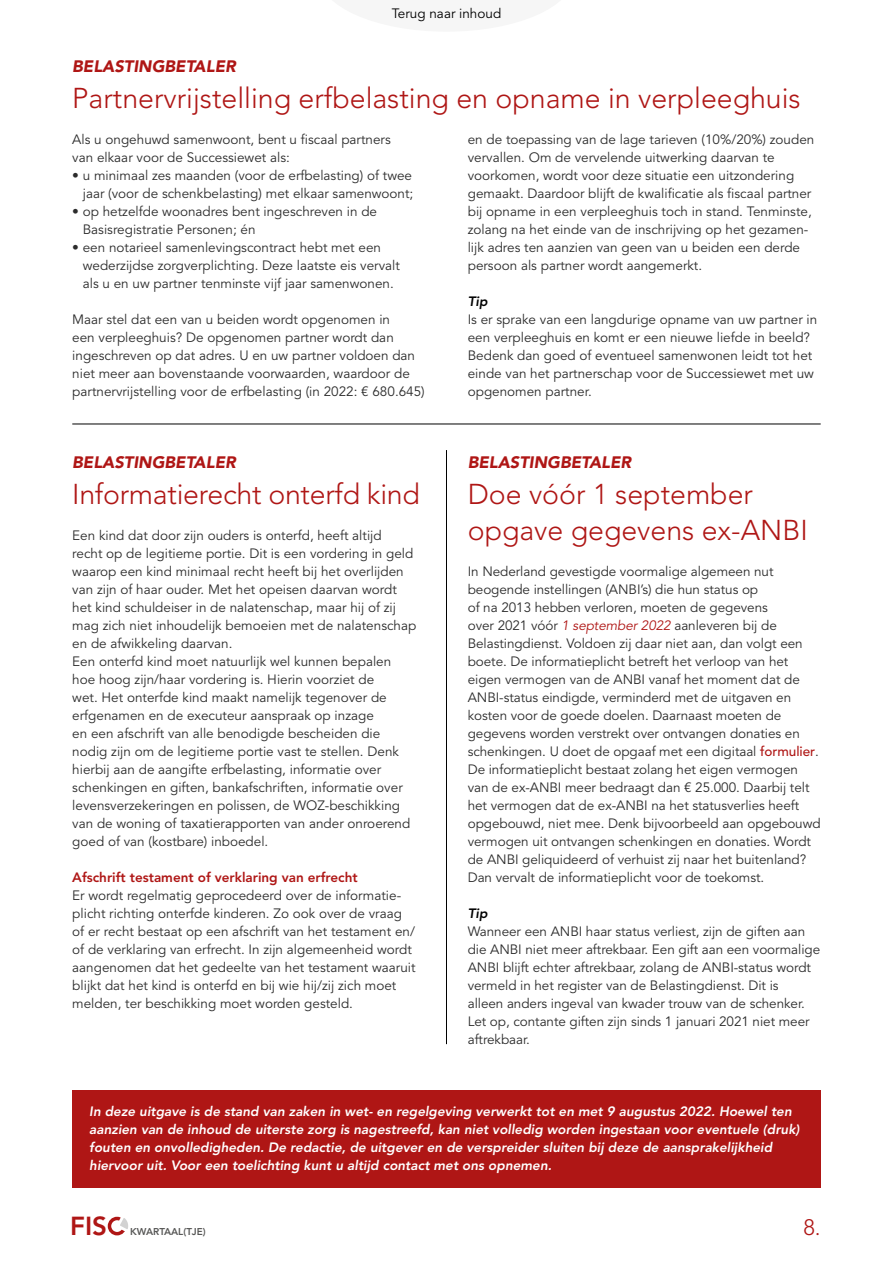
<style>
.page{position:relative;width:893px;height:1263px;background:#fff}
.page>*{position:absolute;margin:0;border:0;box-sizing:border-box;transform-origin:0 0}
.t1{font:300 28.5px/36px "Avenir LT";color:#af1615}
.t2{font:800 25.95px "Avenir LT";color:#af1615}
.t3{font:300 22.2px "Avenir LT";color:#af1615}
.t4{font:italic 900 16.5px "Avenir LT";color:#af1615}
.t5{font:13.5px/18px "Avenir LT";color:#2c2c2c}
.t6{font:italic 800 13.5px/18px "Avenir LT";color:#fff}
.t7{font:800 13.5px "Avenir LT";color:#af1615}
.t8{font:13.5px "Avenir LT";color:#000}
.t9{font:italic 800 13.5px "Avenir LT";color:#000}
.t10{font:800 9.9px "Avenir LT";color:#575756}
.s1{font-style:italic;color:#af1615}
.s2{font-weight:500;color:#af1615}
</style>
<div class="page">
<div style="left:108px;top:1217px;width:18px;height:18px;border:3px solid #af1615;border-radius:50%"></div>
<svg style="left:114px;top:1216px;width:14px;height:19px"></svg>
<div style="left:72px;top:1091px;width:749px;height:97px;background:#af1615"></div>
<hr style="left:446px;top:450px;width:1px;height:594px;background:#000">
<hr style="left:72px;top:424px;width:749px;height:1px;background:#000">
<p class="t8" style="left:392px;top:5px;width:111px">Terug naar inhoud</p>
<p class="t4" style="left:72px;top:56px;width:165px">BELASTINGBETALER</p>
<h1 class="t1" style="left:72px;top:80px;width:730px">Partnervrijstelling erfbelasting en opname in verpleeghuis</h1>
<p class="t5" style="left:72px;top:131px;width:320px">Als u ongehuwd samenwoont, bent u fiscaal partners van elkaar voor de Successiewet als:</p>
<p class="t5" style="left:72px;top:167px;width:343px;text-align:right">• u minimaal zes maanden (voor de erfbelasting) of twee jaar (voor de schenkbelasting) met elkaar samenwoont;</p>
<p class="t5" style="left:83px;top:203px;width:296px;text-indent:-11px">• op hetzelfde woonadres bent ingeschreven in de<br>Basisregistratie Personen; én</p>
<p class="t5" style="left:83px;top:239px;width:319px;text-indent:-11px">• een notarieel samenlevingscontract hebt met een wederzijdse zorgverplichting. Deze laatste eis vervalt als u en uw partner tenminste vijf jaar samenwonen.</p>
<p class="t5" style="left:72px;top:311px;width:354px">Maar stel dat een van u beiden wordt opgenomen in<br>een verpleeghuis? De opgenomen partner wordt dan ingeschreven op dat adres. U en uw partner voldoen dan niet meer aan bovenstaande voorwaarden, waardoor de partnervrijstelling voor de erfbelasting (in 2022: € 680.645)</p>
<p class="t5" style="left:468px;top:131px;width:348px">en de toepassing van de lage tarieven (10%/20%) zouden vervallen. Om de vervelende uitwerking daarvan te voorkomen, wordt voor deze situatie een uitzondering gemaakt. Daardoor blijft de kwalificatie als fiscaal partner bij opname in een verpleeghuis toch in stand. Tenminste, zolang na het einde van de inschrijving op het gezamen&shy;lijk adres ten aanzien van geen van u beiden een derde persoon als partner wordt aangemerkt.</p>
<p class="t9" style="left:468px;top:293px;width:21px">Tip</p>
<p class="t5" style="left:468px;top:311px;width:351px">Is er sprake van een langdurige opname van uw partner in een verpleeghuis en komt er een nieuwe liefde in beeld?<br>Bedenk dan goed of eventueel samenwonen leidt tot het einde van het partnerschap voor de Successiewet met uw opgenomen partner.</p>
<p class="t4" style="left:72px;top:452px;width:165px">BELASTINGBETALER</p>
<h1 class="t1" style="left:72px;top:476px;width:349px">Informatierecht onterfd kind</h1>
<p class="t5" style="left:72px;top:527px;width:346px">Een kind dat door zijn ouders is onterfd, heeft altijd<br>recht op de legitieme portie. Dit is een vordering in geld waarop een kind minimaal recht heeft bij het overlijden van zijn of haar ouder. Met het opeisen daarvan wordt het kind schuldeiser in de nalatenschap, maar hij of zij mag zich niet inhoudelijk bemoeien met de nalatenschap en de afwikkeling daarvan.<br>Een onterfd kind moet natuurlijk wel kunnen bepalen hoe hoog zijn/haar vordering is. Hierin voorziet de<br>wet. Het onterfde kind maakt namelijk tegenover de erfgenamen en de executeur aanspraak op inzage<br>en een afschrift van alle benodigde bescheiden die nodig zijn om de legitieme portie vast te stellen. Denk hierbij aan de aangifte erfbelasting, informatie over schenkingen en giften, bankafschriften, informatie over levensverzekeringen en polissen, de WOZ-beschikking van de woning of taxatierapporten van ander onroerend goed of van (kostbare) inboedel.</p>
<p class="t7" style="left:72px;top:869px;width:287px">Afschrift testament of verklaring van erfrecht</p>
<p class="t5" style="left:72px;top:887px;width:345px">Er wordt regelmatig geprocedeerd over de informatie&shy;plicht richting onterfde kinderen. Zo ook over de vraag of er recht bestaat op een afschrift van het testament en/ of de verklaring van erfrecht. In zijn algemeenheid wordt aangenomen dat het gedeelte van het testament waaruit blijkt dat het kind is onterfd en bij wie hij/zij zich moet melden, ter beschikking moet worden gesteld.</p>
<p class="t4" style="left:468px;top:452px;width:165px">BELASTINGBETALER</p>
<h1 class="t1" style="left:468px;top:476px;width:342px">Doe vóór 1 september opgave gegevens ex-ANBI</h1>
<p class="t5" style="left:468px;top:563px;width:354px">In Nederland gevestigde voormalige algemeen nut beogende instellingen (ANBI’s) die hun status op<br>of na 2013 hebben verloren, moeten de gegevens<br>over 2021 vóór <span class="s1">1 september 2022</span> aanleveren bij de Belastingdienst. Voldoen zij daar niet aan, dan volgt een boete. De informatieplicht betreft het verloop van het eigen vermogen van de ANBI vanaf het moment dat de ANBI-status eindigde, verminderd met de uitgaven en kosten voor de goede doelen. Daarnaast moeten de gegevens worden verstrekt over ontvangen donaties en schenkingen. U doet de opgaaf met een digitaal <span class="s2">formulier</span>.<br>De informatieplicht bestaat zolang het eigen vermogen van de ex-ANBI meer bedraagt dan € 25.000. Daarbij telt het vermogen dat de ex-ANBI na het statusverlies heeft opgebouwd, niet mee. Denk bijvoorbeeld aan opgebouwd vermogen uit ontvangen schenkingen en donaties. Wordt de ANBI geliquideerd of verhuist zij naar het buitenland?<br>Dan vervalt de informatieplicht voor de toekomst.</p>
<p class="t9" style="left:468px;top:905px;width:21px">Tip</p>
<p class="t5" style="left:468px;top:923px;width:354px">Wanneer een ANBI haar status verliest, zijn de giften aan die ANBI niet meer aftrekbaar. Een gift aan een voormalige ANBI blijft echter aftrekbaar, zolang de ANBI-status wordt vermeld in het register van de Belastingdienst. Dit is<br>alleen anders ingeval van kwader trouw van de schenker.<br>Let op, contante giften zijn sinds 1 januari 2021 niet meer aftrekbaar.</p>
<p class="t6" style="left:89px;top:1102px;width:712px">In deze uitgave is de stand van zaken in wet- en regelgeving verwerkt tot en met 9 augustus 2022. Hoewel ten aanzien van de inhoud de uiterste zorg is nagestreefd, kan niet volledig worden ingestaan voor eventuele (druk) fouten en onvolledigheden. De redactie, de uitgever en de verspreider sluiten bij deze de aansprakelijkheid hiervoor uit. Voor een toelichting kunt u altijd contact met ons opnemen.</p>
<h2 class="t2" style="left:70px;top:1210px;width:38px">FIS</h2>
<p class="t10" style="left:130px;top:1226px;width:77px">KWARTAAL(TJE)</p>
<h3 class="t3" style="left:803px;top:1214px;width:19px">8.</h3>
</div>
